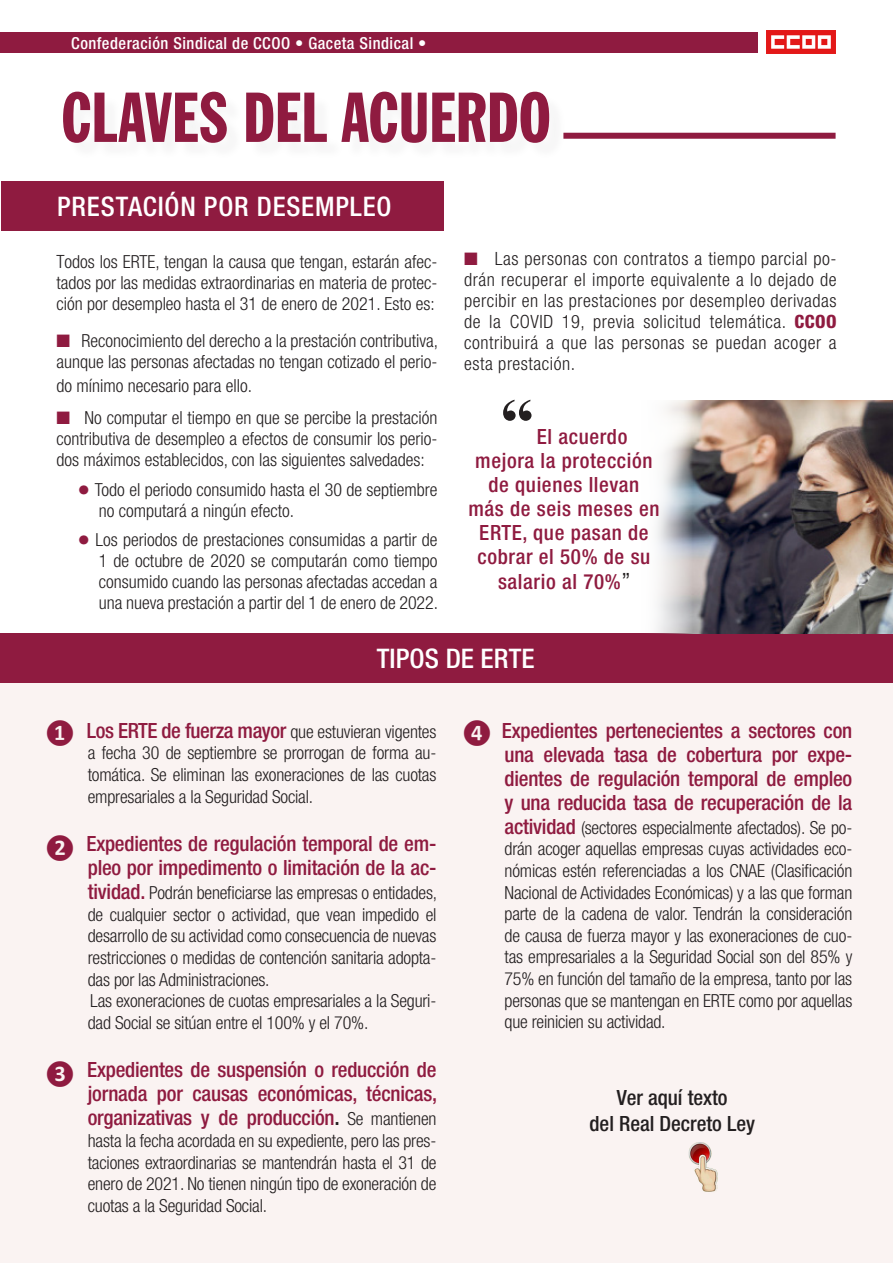
<style>
.page{position:relative;width:893px;height:1263px;background:#fff}
.page>*{position:absolute;margin:0;border:0;box-sizing:border-box;transform-origin:0 0}
.Entradillas{font:700 80.7px "Aparajita";color:#231f20;scale:1.04 1}
.Titulares_Notas_01{font:extra-condensed 69.75px "Franklin Gothic BT";letter-spacing:-.01em;color:#8f1b40;scale:1.05 1}
.t1{font:500 condensed 27px "Helvetica Neue";letter-spacing:.03em;color:#fff}
.t2{font:500 condensed 27px "Helvetica Neue";letter-spacing:.005em;color:#fff}
.Entradillas-2{font:500 condensed 21px/24px "Helvetica Neue";letter-spacing:-.01em;color:#8f1b40;text-align:justify}
.Entradillas-3{font:500 condensed 21px/24.3px "Helvetica Neue";letter-spacing:.03em;color:#8f1b40;text-align:center}
.Entradillas-4{font:500 condensed 21px "Helvetica Neue";color:#231f20}
.Entradillas-5{font:300 condensed 18.3px/21px "Helvetica Neue";letter-spacing:.03em;color:#231f20;text-align:justify}
.Entradillas-6{font:300 condensed 18px/21.6px "Helvetica Neue";color:#231f20;text-align:justify}
.t3{font:500 condensed 16.5px "Helvetica Neue";letter-spacing:.03em;color:#fff}
.s1{font-size:18.3px}
.s2{color:#8f1b40}
.s3{font-size:25.5px;color:#8f1b40}
.s4{font-weight:800;color:#8f1b40}
.s5{font-weight:400;font-size:22.5px;color:#231f20}
.s6{font-family:"Calibri";font-weight:700;font-stretch:normal;font-size:22.5px;color:#8f1b40}
.s7{font-weight:500;font-size:21px;color:#8f1b40}
.s8{font-family:"Calibri";font-weight:700;font-stretch:normal;font-size:22.5px}
.s9{font-size:22.5px;color:#231f20}
.s10{font-weight:300;font-size:18px;color:#231f20}
</style>
<div class="page">
<div style="left:0;top:642px;width:893px;height:621px;background:#faf3f2"></div>
<div style="left:0;top:32px;width:758px;height:21px;background:#8f1b40"></div>
<img style="left:767px;top:31px;width:68px;height:23px">
<div style="left:66px;top:94px;width:502px;height:67px;background:#fafafa"></div>
<div style="left:563px;top:133px;width:273px;height:6px;background:#8f1b40"></div>
<div style="left:0;top:633px;width:893px;height:49px;background:#8f1b40"></div>
<img style="left:652px;top:400px;width:241px;height:234px">
<div style="left:2px;top:181px;width:442px;height:50px;background:#8f1b40"></div>
<img style="left:688px;top:1142px;width:30px;height:50px">
<p class="t3" style="left:71px;top:33px;width:357px">Confederación Sindical de CCOO • Gaceta Sindical •</p>
<p class="Titulares_Notas_01" style="left:61px;top:77px;width:468px">CLAVES DEL ACUERDO</p>
<p class="t1" style="left:57px;top:190px;width:336px">PRESTACIÓN POR DESEMPLEO</p>
<p class="Entradillas-6" style="left:56px;top:251px;width:383px;line-height:21px"><span class="s1">T</span>odos los ERTE, tengan la causa que tengan, estarán afec&shy;tados por las medidas extraordinarias en materia de protec&shy;ción por desempleo hasta el 31 de enero de 2021. Esto es:</p>
<p class="Entradillas-6" style="left:56px;top:330px;width:383px;line-height:21px"><span class="s2">■</span> Reconocimiento del derecho a la prestación contributiva, aunque las personas afectadas no tengan cotizado el perio-</p>
<p class="Entradillas-6" style="left:56px;top:374px;width:197px">do mínimo necesario para ello.</p>
<p class="Entradillas-6" style="left:56px;top:407px;width:383px;line-height:21px"><span class="s2">■</span> No computar el tiempo en que se percibe la prestación contributiva de desempleo a efectos de consumir los perio&shy;dos máximos establecidos, con las siguientes salvedades<span class="s1">:</span></p>
<p class="Entradillas-6" style="left:99px;top:479px;width:340px;line-height:21px;text-indent:-21px"><span class="s3">•</span> Todo el periodo consumido hasta el 30 de septiembre no computará a ningún efecto.</p>
<p class="Entradillas-6" style="left:99px;top:529px;width:341px;line-height:21px;text-indent:-21px"><span class="s3">•</span> Los periodos de prestaciones consumidas a partir de 1 de octubre de 2020 se computarán como tiempo consumido cuando las personas afectadas accedan a una nueva prestación a partir del 1 de enero de 2022.</p>
<p class="Entradillas-5" style="left:464px;top:247px;width:374px"><span class="s2">■</span> Las personas con contratos a tiempo parcial po&shy;drán recuperar el importe equivalente a lo dejado de percibir en las prestaciones por desempleo derivadas de la COVID 19, previa solicitud telemática. <span class="s4">CCOO </span>contribuirá a que las personas se puedan acoger a esta prestación.</p>
<p class="Entradillas" style="left:500px;top:372px;width:34px">“</p>
<p class="Entradillas-3" style="left:537px;top:424px;width:92px">El acuerdo</p>
<p class="Entradillas-3" style="left:468px;top:448px;width:193px">mejora la protección de quienes llevan más de seis meses en<br>ERTE, que pasan de cobrar el 50% de su salario al 70%<span class="s5">”</span></p>
<p class="t2" style="left:377px;top:642px;width:160px">TIPOS DE ERTE</p>
<p class="Entradillas-6" style="left:88px;top:720px;width:350px;text-indent:-43px"><span class="s6">❶</span> <span class="s7">Los ERTE de fuerza mayor</span> que estuvieran vigentes a fecha 30 de septiembre se prorrogan de forma au&shy;tomática. Se eliminan las exoneraciones de las cuotas empresariales a la Seguridad Social.</p>
<p class="Entradillas-2" style="left:45px;top:831px;width:393px;text-align:right"><span class="s8">❷</span> Expedientes de regulación temporal de em&shy;pleo por impedimento o limitación de la ac-</p>
<p class="Entradillas-6" style="left:88px;top:882px;width:351px"><span class="s7">tividad.</span> Podrán beneficiarse las empresas o entidades, de cualquier sector o actividad, que vean impedido el desarrollo de su actividad como consecuencia de nuevas restricciones o medidas de contención sanitaria adopta&shy;das por las Administraciones.</p>
<p class="Entradillas-6" style="left:88px;top:990px;width:350px">Las exoneraciones de cuotas empresariales a la Seguri&shy;dad Social se sitúan entre el 100% y el 70%.</p>
<p class="Entradillas-2" style="left:88px;top:1058px;width:351px;text-indent:-43px"><span class="s8">❸</span> Expedientes de suspensión o reducción de jornada por causas económicas, técnicas, organizativas y de producción<span class="s9">.</span> <span class="s10">Se mantienen</span></p>
<p class="Entradillas-6" style="left:88px;top:1130px;width:350px">hasta la fecha acordada en su expediente, pero las pres&shy;taciones extraordinarias se mantendrán hasta el 31 de enero de 2021. No tienen ningún tipo de exoneración de cuotas a la Seguridad Social.</p>
<p class="Entradillas-2" style="left:504px;top:718px;width:349px;text-indent:-43px"><span class="s8">❹</span> Expedientes pertenecientes a sectores con una elevada tasa de cobertura por expe&shy;dientes de regulación temporal de empleo y una reducida tasa de recuperación de la</p>
<p class="Entradillas-6" style="left:504px;top:816px;width:349px"><span class="s7">actividad</span> (sectores especialmente afectados). Se po&shy;drán acoger aquellas empresas cuyas actividades eco&shy;nómicas estén referenciadas a los CNAE (Clasificación Nacional de Actividades Económicas) y a las que forman parte de la cadena de valor. Tendrán la consideración de causa de fuerza mayor y las exoneraciones de cuo&shy;tas empresariales a la Seguridad Social son del 85% y 75% en función del tamaño de la empresa, tanto por las personas que se mantengan en ERTE como por aquellas que reinicien su actividad.</p>
<p class="Entradillas-4" style="left:617px;top:1085px;width:112px">Ver aquí texto</p>
<p class="Entradillas-4" style="left:589px;top:1110px;width:167px">del Real Decreto Ley</p>
</div>
